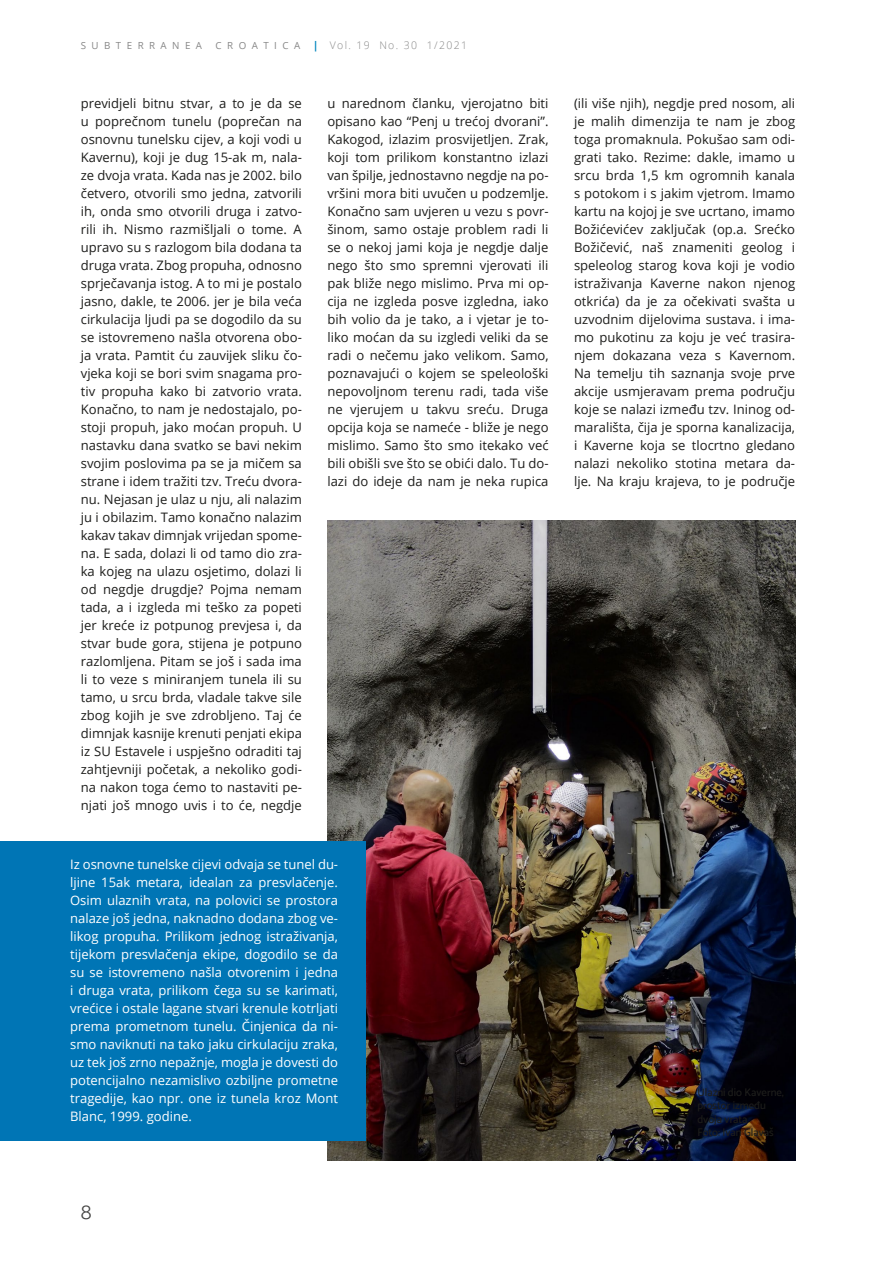
<style>
.page{position:relative;width:893px;height:1263px;background:#fff}
.page>*{position:absolute;margin:0;border:0;box-sizing:border-box;transform-origin:0 0}
.t1{font:300 21px "Catamaran";color:#424241}
.t2{font:13.05px/18px "Open Sans";color:#1d1d1b;text-align:justify}
.t3{font:13.05px/18px "Open Sans";color:#fff;text-align:justify}
.t4{font:500 11.1px/13.4px "Catamaran";color:#1d1d1b}
.t5{font:300 10.5px "Open Sans";letter-spacing:.13em;color:#878787}
.t6{font:9.75px "Open Sans";letter-spacing:.56em;color:#878787}
.s1{font-weight:400;font-size:9.75px}
.s2{font-weight:700;color:#0086be}
</style>
<div class="page">
<img style="left:327px;top:521px;width:468px;height:640px">
<div style="left:0;top:841px;width:366px;height:299px;background:#0075b5"></div>
<p class="t6" style="left:81px;top:39px;width:123px">SUBTERRANEA</p>
<p class="t5" style="left:216px;top:38px;width:253px"><span class="s1">C R O A T I C A</span> <span class="s2">|</span> Vol. 19 No. 30 1/2021</p>
<p class="t2" style="left:81px;top:94px;width:223px">previdjeli bitnu stvar, a to je da se u poprečnom tunelu (poprečan na osnovnu tunelsku cijev, a koji vodi u Kavernu), koji je dug 15-ak m, nala&shy;ze dvoja vrata. Kada nas je 2002. bilo četvero, otvorili smo jedna, zatvorili ih, onda smo otvorili druga i zatvo&shy;rili ih. Nismo razmišljali o tome. A upravo su s razlogom bila dodana ta druga vrata. Zbog propuha, odnosno sprječavanja istog. A to mi je postalo jasno, dakle, te 2006. jer je bila veća cirkulacija ljudi pa se dogodilo da su se istovremeno našla otvorena obo&shy;ja vrata. Pamtit ću zauvijek sliku čo&shy;vjeka koji se bori svim snagama pro&shy;tiv propuha kako bi zatvorio vrata.<br>Konačno, to nam je nedostajalo, po&shy;stoji propuh, jako moćan propuh. U nastavku dana svatko se bavi nekim svojim poslovima pa se ja mičem sa strane i idem tražiti tzv. Treću dvora&shy;nu. Nejasan je ulaz u nju, ali nalazim ju i obilazim. Tamo konačno nalazim kakav takav dimnjak vrijedan spome&shy;na. E sada, dolazi li od tamo dio zra&shy;ka kojeg na ulazu osjetimo, dolazi li od negdje drugdje? Pojma nemam tada, a i izgleda mi teško za popeti jer kreće iz potpunog prevjesa i, da stvar bude gora, stijena je potpuno razlomljena. Pitam se još i sada ima li to veze s miniranjem tunela ili su tamo, u srcu brda, vladale takve sile zbog kojih je sve zdrobljeno. Taj će dimnjak kasnije krenuti penjati ekipa iz SU Estavele i uspješno odraditi taj zahtjevniji početak, a nekoliko godi&shy;na nakon toga ćemo to nastaviti pe&shy;njati još mnogo uvis i to će, negdje</p>
<p class="t2" style="left:327px;top:94px;width:223px">u narednom članku, vjerojatno biti opisano kao “Penj u trećoj dvorani”.<br>Kakogod, izlazim prosvijetljen. Zrak, koji tom prilikom konstantno izlazi van špilje, jednostavno negdje na po&shy;vršini mora biti uvučen u podzemlje.<br>Konačno sam uvjeren u vezu s povr&shy;šinom, samo ostaje problem radi li se o nekoj jami koja je negdje dalje nego što smo spremni vjerovati ili pak bliže nego mislimo. Prva mi op&shy;cija ne izgleda posve izgledna, iako bih volio da je tako, a i vjetar je to&shy;liko moćan da su izgledi veliki da se radi o nečemu jako velikom. Samo, poznavajući o kojem se speleološki nepovoljnom terenu radi, tada više ne vjerujem u takvu sreću. Druga opcija koja se nameće - bliže je nego mislimo. Samo što smo itekako već bili obišli sve što se obići dalo. Tu do&shy;lazi do ideje da nam je neka rupica</p>
<p class="t2" style="left:574px;top:94px;width:223px">(ili više njih), negdje pred nosom, ali je malih dimenzija te nam je zbog toga promaknula. Pokušao sam odi&shy;grati tako. Rezime: dakle, imamo u srcu brda 1,5 km ogromnih kanala s potokom i s jakim vjetrom. Imamo kartu na kojoj je sve ucrtano, imamo Božićevićev zaključak (op.a. Srećko Božičević, naš znameniti geolog i speleolog starog kova koji je vodio istraživanja Kaverne nakon njenog otkrića) da je za očekivati svašta u uzvodnim dijelovima sustava. i ima&shy;mo pukotinu za koju je već trasira&shy;njem dokazana veza s Kavernom.<br>Na temelju tih saznanja svoje prve akcije usmjeravam prema području koje se nalazi između tzv. Ininog od&shy;marališta, čija je sporna kanalizacija, i Kaverne koja se tlocrtno gledano nalazi nekoliko stotina metara da&shy;lje. Na kraju krajeva, to je područje</p>
<p class="t3" style="left:70px;top:855px;width:269px">Iz osnovne tunelske cijevi odvaja se tunel du&shy;ljine 15ak metara, idealan za presvlačenje.<br>Osim ulaznih vrata, na polovici se prostora nalaze još jedna, naknadno dodana zbog ve&shy;likog propuha. Prilikom jednog istraživanja, tijekom presvlačenja ekipe, dogodilo se da su se istovremeno našla otvorenim i jedna i druga vrata, prilikom čega su se karimati, vrećice i ostale lagane stvari krenule kotrljati prema prometnom tunelu. Činjenica da ni&shy;smo naviknuti na tako jaku cirkulaciju zraka, uz tek još zrno nepažnje, mogla je dovesti do potencijalno nezamislivo ozbiljne prometne tragedije, kao npr. one iz tunela kroz Mont Blanc, 1999. godine.</p>
<h1 class="t1" style="left:81px;top:1200px;width:12px">8</h1>
<p class="t4" style="left:697px;top:1085px;width:88px">Ulazni dio Kaverne, prostor između dvoja vrata<br>Foto: Ivan Glavaš</p>
</div>
